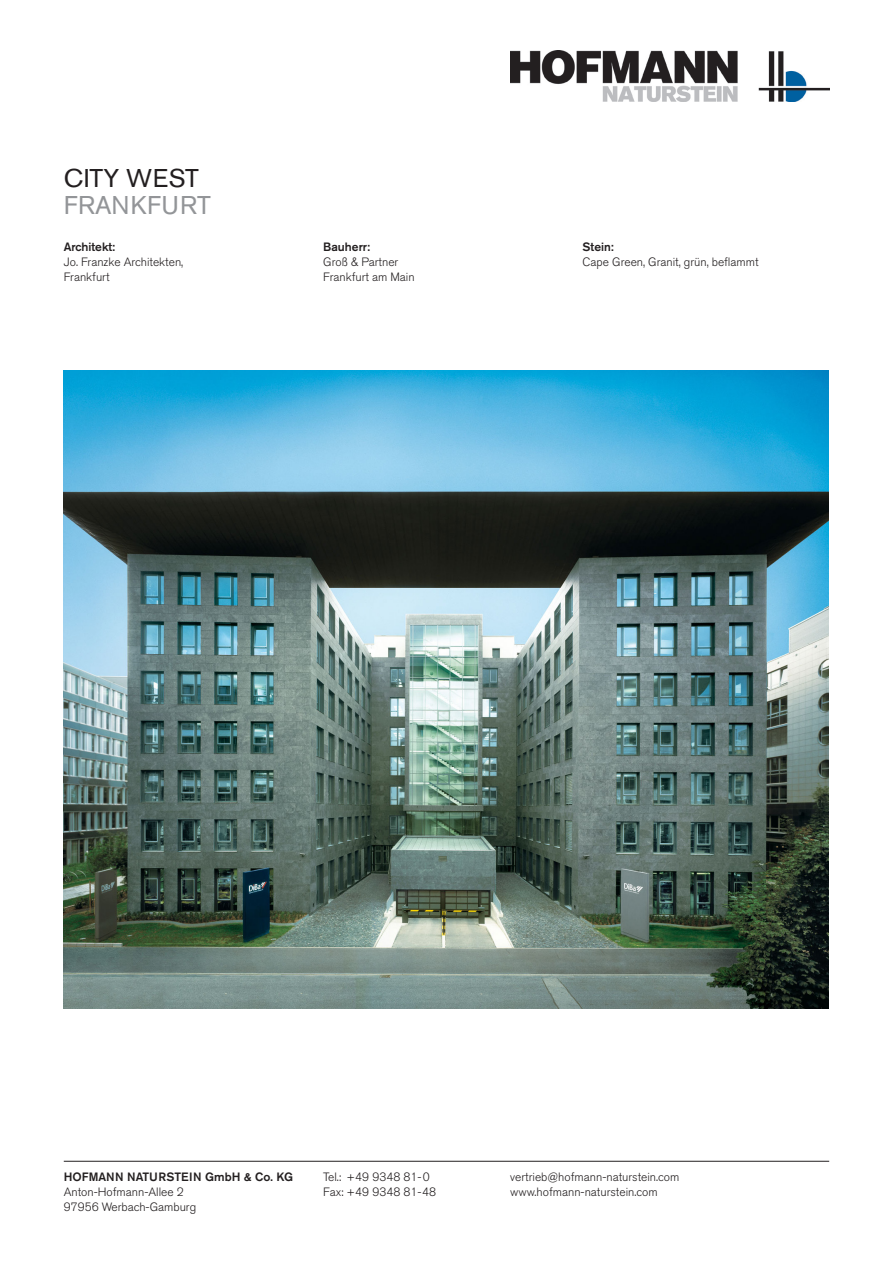
<style>
.page{position:relative;width:893px;height:1263px;background:#fff}
.page>*{position:absolute;margin:0;border:0;box-sizing:border-box;transform-origin:0 0}
.t1{font:25.5px/27px "Akzidenz Grotesk BQ";letter-spacing:.02em;color:#939598}
.t2{font:300 12px "Akzidenz Grotesk BQ";color:#231f20}
.t3{font:500 12px "Akzidenz Grotesk BQ";color:#231f20}
.s1{color:#231f20}
</style>
<div class="page">
<hr style="left:64px;top:1161px;width:765px;height:1px;background:#231f20">
<img style="left:510px;top:51px;width:319px;height:50px">
<img style="left:63px;top:370px;width:766px;height:638px">
<p class="t1" style="left:64px;top:165px;width:149px"><span class="s1">CITY WEST<br></span>FRANKFURT</p>
<p class="t3" style="left:64px;top:240px;width:53px">Architekt:</p>
<p class="t2" style="left:64px;top:255px;width:121px">Jo. Franzke Architekten,</p>
<p class="t2" style="left:64px;top:270px;width:47px">Frankfurt</p>
<p class="t3" style="left:323px;top:240px;width:48px">Bauherr:</p>
<p class="t2" style="left:323px;top:255px;width:77px">Groß &amp; Partner</p>
<p class="t2" style="left:323px;top:270px;width:93px">Frankfurt am Main</p>
<p class="t3" style="left:583px;top:240px;width:33px">Stein:</p>
<p class="t2" style="left:583px;top:255px;width:177px">Cape Green, Granit, grün, beflammt</p>
<p class="t3" style="left:64px;top:1170px;width:231px">HOFMANN NATURSTEIN GmbH &amp; Co. KG</p>
<p class="t2" style="left:64px;top:1185px;width:122px">Anton-Hofmann-Allee 2</p>
<p class="t2" style="left:64px;top:1200px;width:134px">97956 Werbach-Gamburg</p>
<p class="t2" style="left:323px;top:1170px;width:108px">Tel.: +49 9348 81-0</p>
<p class="t2" style="left:323px;top:1185px;width:115px">Fax: +49 9348 81-48</p>
<p class="t2" style="left:510px;top:1170px;width:171px">vertrieb@hofmann-naturstein.com</p>
<p class="t2" style="left:510px;top:1185px;width:149px">www.hofmann-naturstein.com</p>
</div>
